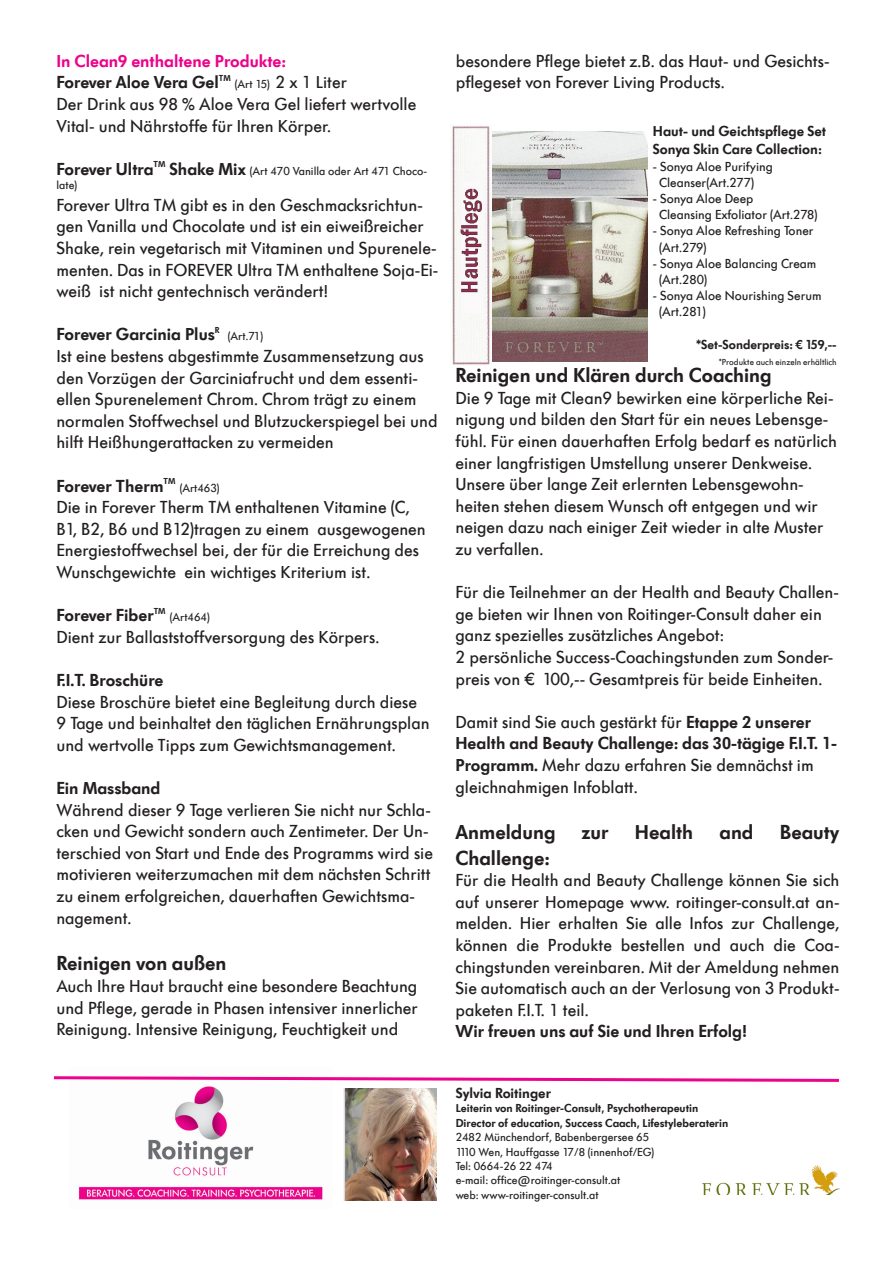
<style>
.page{position:relative;width:893px;height:1263px;background:#fff}
.page>*{position:absolute;margin:0;border:0;box-sizing:border-box;transform-origin:0 0}
.t1{font:21px "Futura SB Dem Bol";color:#231f20}
.t2{font:500 18px/21.6px "Futura SB";color:#231f20}
.t3{font:18px/21.6px "Futura SB Dem Bol";color:#231f20}
.t4{font:18px "Futura SB Dem Bol";color:#ed028c}
.t5{font:15px "Futura SB Dem Bol";color:#231f20}
.t6{font:500 13.5px/16.2px "Futura SB";color:#231f20}
.t7{font:13.5px "Futura SB Dem Bol";color:#231f20}
.t8{font:500 12px/14.4px "Futura SB";color:#231f20}
.t9{font:12px/14.4px "Futura SB Dem Bol";color:#231f20}
.t10{font:500 9px "Futura SB";color:#231f20}
.s1{font-family:"Futura SB";font-weight:500;font-size:12px}
.s2{font-family:"Futura SB";font-weight:500}
.s3{font-family:"Futura SB Dem Bol";font-weight:400;font-size:18px}
.s4{font-family:"Futura SB Dem Bol";font-weight:400}
</style>
<div class="page">
<img style="left:491px;top:132px;width:156px;height:229px">
<img style="left:451px;top:124px;width:40px;height:241px">
<img style="left:343px;top:1088px;width:93px;height:112px">
<img style="left:78px;top:1086px;width:245px;height:114px">
<svg style="left:54px;top:1076px;width:785px;height:6px"></svg>
<img style="left:703px;top:1165px;width:136px;height:30px">
<p class="t4" style="left:56px;top:51px;width:231px">In Clean9 enthaltene Produkte:</p>
<p class="t3" style="left:56px;top:72px;width:292px">Forever Aloe Vera Gel<sup>TM</sup> <span class="s1">(Art 15)</span> <span class="s2">2 x 1 Liter</span></p>
<p class="t2" style="left:56px;top:94px;width:361px">Der Drink aus 98 % Aloe Vera Gel liefert wertvolle<br>Vital- und Nährstoffe für Ihren Körper.</p>
<p class="t8" style="left:56px;top:164px;width:372px"><span class="s3">Forever Ultra</span><sup>TM</sup> <span class="s3">Shake Mix</span> (Art 470 Vanilla oder Art 471 Choco&shy;late)</p>
<p class="t2" style="left:56px;top:194px;width:383px">Forever Ultra TM gibt es in den Geschmacksrichtun&shy;gen Vanilla und Chocolate und ist ein eiweißreicher Shake, rein vegetarisch mit Vitaminen und Spurenele&shy;menten. Das in FOREVER Ultra TM enthaltene Soja-Ei&shy;weiß ist nicht gentechnisch verändert!</p>
<p class="t3" style="left:56px;top:324px;width:208px">Forever Garcinia Plus<sup>R</sup> <span class="s1">(Art.71)</span></p>
<p class="t2" style="left:56px;top:346px;width:383px">Ist eine bestens abgestimmte Zusammensetzung aus den Vorzügen der Garciniafrucht und dem essenti&shy;ellen Spurenelement Chrom. Chrom trägt zu einem normalen Stoffwechsel und Blutzuckerspiegel bei und hilft Heißhungerattacken zu vermeiden</p>
<p class="t3" style="left:56px;top:475px;width:121px">Forever Therm<sup>TM</sup></p>
<p class="t8" style="left:180px;top:481px;width:41px">(Art463)</p>
<p class="t2" style="left:56px;top:497px;width:371px">Die in Forever Therm TM enthaltenen Vitamine (C, B1, B2, B6 und B12)tragen zu einem ausgewogenen Energiestoffwechsel bei, der für die Erreichung des Wunschgewichte ein wichtiges Kriterium ist.</p>
<p class="t3" style="left:56px;top:605px;width:111px">Forever Fiber<sup>TM</sup></p>
<p class="t8" style="left:170px;top:610px;width:41px">(Art464)</p>
<p class="t2" style="left:56px;top:626px;width:324px">Dient zur Ballaststoffversorgung des Körpers.</p>
<p class="t3" style="left:56px;top:670px;width:109px">F.I.T. Broschüre</p>
<p class="t2" style="left:56px;top:691px;width:375px">Diese Broschüre bietet eine Begleitung durch diese<br>9 Tage und beinhaltet den täglichen Ernährungsplan und wertvolle Tipps zum Gewichtsmanagement.</p>
<p class="t3" style="left:56px;top:778px;width:105px">Ein Massband</p>
<p class="t2" style="left:56px;top:799px;width:378px">Während dieser 9 Tage verlieren Sie nicht nur Schla&shy;cken und Gewicht sondern auch Zentimeter. Der Un&shy;terschied von Start und Ende des Programms wird sie motivieren weiterzumachen mit dem nächsten Schritt zu einem erfolgreichen, dauerhaften Gewichtsma&shy;nagement.</p>
<p class="t1" style="left:56px;top:952px;width:171px">Reinigen von außen</p>
<p class="t2" style="left:56px;top:976px;width:363px;text-align:justify">Auch Ihre Haut braucht eine besondere Beachtung und Pflege, gerade in Phasen intensiver innerlicher Reinigung. Intensive Reinigung, Feuchtigkeit und</p>
<p class="t2" style="left:456px;top:50px;width:375px">besondere Pflege bietet z.B. das Haut- und Gesichts&shy;pflegeset von Forever Living Products.</p>
<p class="t5" style="left:653px;top:123px;width:175px">Haut- und Geichtspflege Set</p>
<p class="t5" style="left:653px;top:141px;width:170px">Sonya Skin Care Collection:</p>
<p class="t6" style="left:659px;top:158px;width:115px;text-indent:-6px">- Sonya Aloe Purifying<br>Cleanser(Art.277)</p>
<p class="t6" style="left:659px;top:191px;width:160px;text-indent:-6px">- Sonya Aloe Deep<br>Cleansing Exfoliator (Art.278)</p>
<p class="t6" style="left:659px;top:223px;width:156px;text-indent:-6px">- Sonya Aloe Refreshing Toner (Art.279)</p>
<p class="t6" style="left:659px;top:256px;width:159px;text-indent:-6px">- Sonya Aloe Balancing Cream (Art.280)</p>
<p class="t6" style="left:659px;top:288px;width:164px;text-indent:-6px">- Sonya Aloe Nourishing Serum (Art.281)</p>
<p class="t7" style="left:696px;top:337px;width:142px">*Set-Sonderpreis: € 159,--</p>
<p class="t10" style="left:719px;top:357px;width:120px">*Produkte auch einzeln erhältlich</p>
<p class="t1" style="left:455px;top:364px;width:318px">Reinigen und Klären durch Coaching</p>
<p class="t2" style="left:455px;top:387px;width:383px">Die 9 Tage mit Clean9 bewirken eine körperliche Rei&shy;nigung und bilden den Start für ein neues Lebensge&shy;fühl. Für einen dauerhaften Erfolg bedarf es natürlich einer langfristigen Umstellung unserer Denkweise.<br>Unsere über lange Zeit erlernten Lebensgewohn&shy;heiten stehen diesem Wunsch oft entgegen und wir neigen dazu nach einiger Zeit wieder in alte Muster zu verfallen.</p>
<p class="t2" style="left:455px;top:582px;width:385px">Für die Teilnehmer an der Health and Beauty Challen&shy;ge bieten wir Ihnen von Roitinger-Consult daher ein ganz spezielles zusätzliches Angebot:</p>
<p class="t2" style="left:455px;top:647px;width:379px">2 persönliche Success-Coachingstunden zum Sonder&shy;preis von € 100,-- Gesamtpreis für beide Einheiten.</p>
<p class="t3" style="left:455px;top:711px;width:383px"><span class="s2">Damit sind Sie auch gestärkt für</span> Etappe 2 unserer<br>Health and Beauty Challenge: das 30-tägige F.I.T. 1-</p>
<p class="t2" style="left:455px;top:755px;width:360px"><span class="s4">Programm.</span> Mehr dazu erfahren Sie demnächst im gleichnahmigen Infoblatt.</p>
<p class="t1" style="left:455px;top:821px;width:102px">Anmeldung</p>
<p class="t1" style="left:582px;top:821px;width:28px">zur</p>
<p class="t1" style="left:635px;top:821px;width:60px">Health</p>
<p class="t1" style="left:719px;top:821px;width:35px">and</p>
<p class="t1" style="left:780px;top:821px;width:61px">Beauty</p>
<p class="t1" style="left:455px;top:846px;width:95px">Challenge:</p>
<p class="t2" style="left:455px;top:870px;width:385px;text-align:justify">Für die Health and Beauty Challenge können Sie sich auf unserer Homepage www. roitinger-consult.at an&shy;melden. Hier erhalten Sie alle Infos zur Challenge, können die Produkte bestellen und auch die Coa&shy;chingstunden vereinbaren. Mit der Ameldung nehmen Sie automatisch auch an der Verlosung von 3 Produkt&shy;paketen F.I.T. 1 teil.</p>
<p class="t3" style="left:455px;top:1021px;width:293px">Wir freuen uns auf Sie und Ihren Erfolg!</p>
<p class="t5" style="left:456px;top:1085px;width:97px">Sylvia Roitinger</p>
<p class="t9" style="left:456px;top:1101px;width:244px">Leiterin von Roitinger-Consult, Psychotherapeutin</p>
<p class="t9" style="left:456px;top:1116px;width:274px">Director of education, Success Caach, Lifestyleberaterin<br><span class="s2">2482 Münchendorf, Babenbergersee 65</span></p>
<p class="t8" style="left:456px;top:1145px;width:200px">1110 Wen, Hauffgasse 17/8 (innenhof/EG)</p>
<p class="t8" style="left:456px;top:1159px;width:98px">Tel: 0664-26 22 474</p>
<p class="t8" style="left:456px;top:1173px;width:166px">e-mail: office@roitinger-consult.at</p>
<p class="t8" style="left:456px;top:1188px;width:144px">web: www-roitinger-consult.at</p>
</div>
